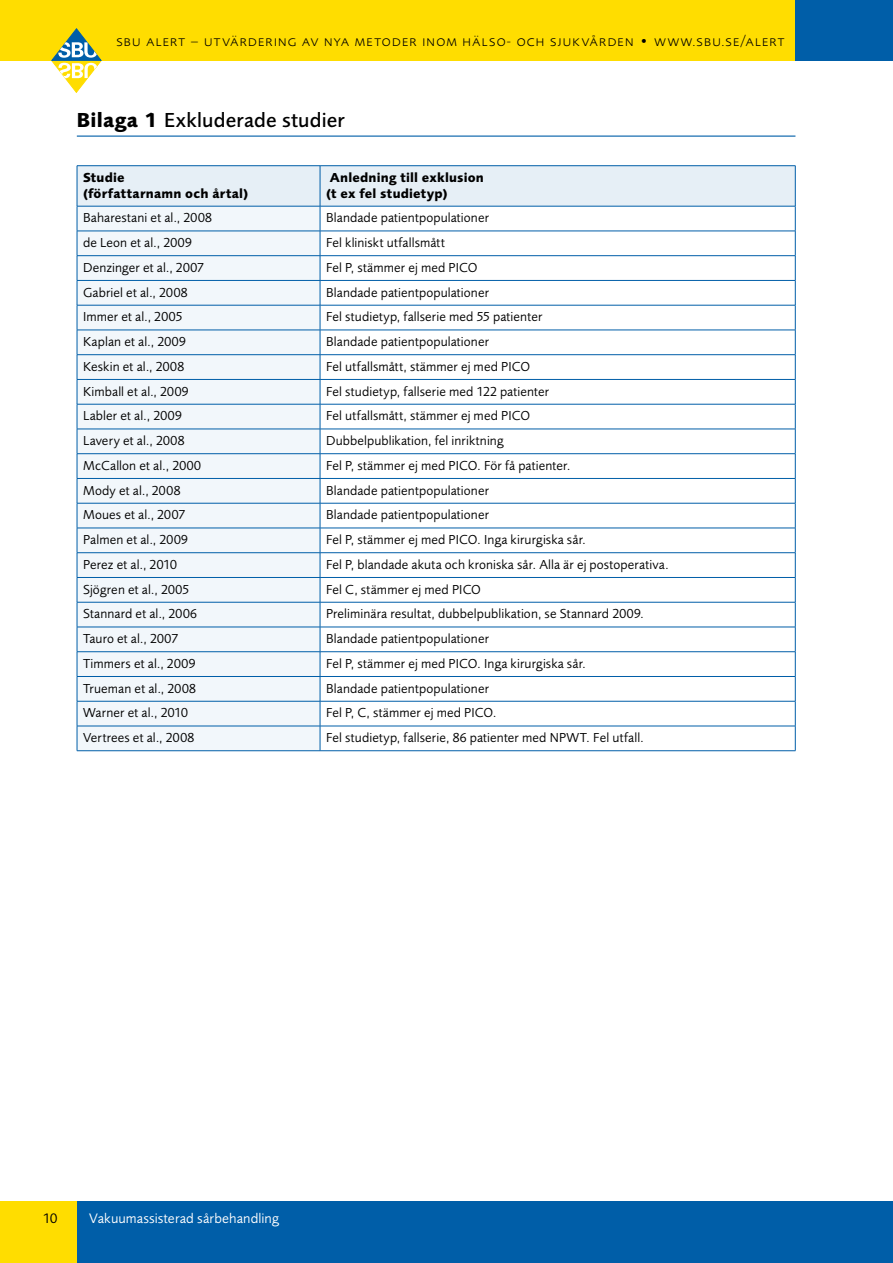
<style>
.page{position:relative;width:893px;height:1263px;background:#fff}
.page>*{position:absolute;margin:0;border:0;box-sizing:border-box;transform-origin:0 0}
.Rubrik_Sammanfattnin{font:500 21px "Foundry Sans";letter-spacing:.01em;color:#000}
.t1{font:300 15px "Foundry Sans Expert";letter-spacing:.055em;color:#000}
.t2{font:14.25px "Foundry Sans";letter-spacing:.01em;color:#fff}
.t3{font:14.25px "Foundry Sans";color:#000}
.Tabelltext{font:13.5px "Foundry Sans";letter-spacing:.01em;color:#000}
.Tabellrubriker{font:700 13.5px/15.8px "Foundry Sans";letter-spacing:.015em;color:#000}
.s1{font-weight:700}
</style>
<div class="page">
<div style="left:0;top:0;width:893px;height:61px;background:#fd0"></div>
<div style="left:795px;top:0;width:98px;height:61px;background:#005ea8"></div>
<svg style="left:51px;top:28px;width:50px;height:65px"></svg>
<div style="left:0;top:1202px;width:893px;height:61px;background:#005ea8"></div>
<div style="left:0;top:1202px;width:77px;height:61px;background:#fd0"></div>
<hr style="left:320px;top:750px;width:475px;height:1px;background:#005ea8">
<svg style="left:77px;top:166px;width:719px;height:584px"></svg>
<hr style="left:77px;top:750px;width:243px;height:1px;background:#005ea8">
<hr style="left:77px;top:165px;width:243px;height:1px;background:#005ea8">
<hr style="left:77px;top:166px;width:1px;height:40px;background:#005ea8">
<hr style="left:320px;top:165px;width:475px;height:1px;background:#005ea8">
<hr style="left:795px;top:166px;width:1px;height:40px;background:#005ea8">
<hr style="left:77px;top:206px;width:243px;height:1px;background:#005ea8">
<hr style="left:320px;top:206px;width:475px;height:1px;background:#005ea8">
<hr style="left:77px;top:136px;width:718px;height:1px;background:#005ea8">
<p class="t1" style="left:116px;top:32px;width:670px">sbu alert – utvärdering av nya metoder inom hälso- och sjukvården • www.sbu.se/alert</p>
<p class="Rubrik_Sammanfattnin" style="left:77px;top:108px;width:270px"><span class="s1">Bilaga 1</span> Exkluderade studier</p>
<p class="Tabellrubriker" style="left:83px;top:169px;width:43px">Studie</p>
<p class="Tabellrubriker" style="left:83px;top:185px;width:167px">(författarnamn och årtal)</p>
<p class="Tabellrubriker" style="left:326px;top:169px;width:159px">Anledning till exklusion (t ex fel studietyp)</p>
<p class="Tabelltext" style="left:83px;top:210px;width:131px">Baharestani et al., 2008</p>
<p class="Tabelltext" style="left:326px;top:210px;width:165px">Blandade patientpopulationer</p>
<p class="Tabelltext" style="left:83px;top:235px;width:110px">de Leon et al., 2009</p>
<p class="Tabelltext" style="left:326px;top:235px;width:120px">Fel kliniskt utfallsmått</p>
<p class="Tabelltext" style="left:83px;top:260px;width:122px">Denzinger et al., 2007</p>
<p class="Tabelltext" style="left:326px;top:260px;width:153px">Fel P, stämmer ej med PICO</p>
<p class="Tabelltext" style="left:83px;top:284px;width:106px">Gabriel et al., 2008</p>
<p class="Tabelltext" style="left:326px;top:284px;width:165px">Blandade patientpopulationer</p>
<p class="Tabelltext" style="left:83px;top:309px;width:101px">Immer et al., 2005</p>
<p class="Tabelltext" style="left:326px;top:309px;width:218px">Fel studietyp, fallserie med 55 patienter</p>
<p class="Tabelltext" style="left:83px;top:334px;width:104px">Kaplan et al., 2009</p>
<p class="Tabelltext" style="left:326px;top:334px;width:165px">Blandade patientpopulationer</p>
<p class="Tabelltext" style="left:83px;top:359px;width:103px">Keskin et al., 2008</p>
<p class="Tabelltext" style="left:326px;top:359px;width:206px">Fel utfallsmått, stämmer ej med PICO</p>
<p class="Tabelltext" style="left:83px;top:383px;width:107px">Kimball et al., 2009</p>
<p class="Tabelltext" style="left:326px;top:383px;width:225px">Fel studietyp, fallserie med 122 patienter</p>
<p class="Tabelltext" style="left:83px;top:408px;width:100px">Labler et al., 2009</p>
<p class="Tabelltext" style="left:326px;top:408px;width:206px">Fel utfallsmått, stämmer ej med PICO</p>
<p class="Tabelltext" style="left:83px;top:433px;width:103px">Lavery et al., 2008</p>
<p class="Tabelltext" style="left:326px;top:433px;width:179px">Dubbelpublikation, fel inriktning</p>
<p class="Tabelltext" style="left:83px;top:458px;width:120px">McCallon et al., 2000</p>
<p class="Tabelltext" style="left:326px;top:458px;width:246px">Fel P, stämmer ej med PICO. För få patienter.</p>
<p class="Tabelltext" style="left:83px;top:482px;width:99px">Mody et al., 2008</p>
<p class="Tabelltext" style="left:326px;top:482px;width:165px">Blandade patientpopulationer</p>
<p class="Tabelltext" style="left:83px;top:507px;width:104px">Moues et al., 2007</p>
<p class="Tabelltext" style="left:326px;top:507px;width:165px">Blandade patientpopulationer</p>
<p class="Tabelltext" style="left:83px;top:532px;width:106px">Palmen et al., 2009</p>
<p class="Tabelltext" style="left:326px;top:532px;width:261px">Fel P, stämmer ej med PICO. Inga kirurgiska sår.</p>
<p class="Tabelltext" style="left:83px;top:557px;width:95px">Perez et al., 2010</p>
<p class="Tabelltext" style="left:326px;top:557px;width:344px">Fel P, blandade akuta och kroniska sår. Alla är ej postoperativa.</p>
<p class="Tabelltext" style="left:83px;top:581px;width:108px">Sjögren et al., 2005</p>
<p class="Tabelltext" style="left:326px;top:581px;width:156px">Fel C, stämmer ej med PICO</p>
<p class="Tabelltext" style="left:83px;top:606px;width:115px">Stannard et al., 2006</p>
<p class="Tabelltext" style="left:326px;top:606px;width:319px">Preliminära resultat, dubbelpublikation, se Stannard 2009.</p>
<p class="Tabelltext" style="left:83px;top:631px;width:97px">Tauro et al., 2007</p>
<p class="Tabelltext" style="left:326px;top:631px;width:165px">Blandade patientpopulationer</p>
<p class="Tabelltext" style="left:83px;top:656px;width:114px">Timmers et al., 2009</p>
<p class="Tabelltext" style="left:326px;top:656px;width:261px">Fel P, stämmer ej med PICO. Inga kirurgiska sår.</p>
<p class="Tabelltext" style="left:83px;top:680px;width:115px">Trueman et al., 2008</p>
<p class="Tabelltext" style="left:326px;top:680px;width:165px">Blandade patientpopulationer</p>
<p class="Tabelltext" style="left:83px;top:705px;width:106px">Warner et al., 2010</p>
<p class="Tabelltext" style="left:326px;top:705px;width:172px">Fel P, C, stämmer ej med PICO.</p>
<p class="Tabelltext" style="left:83px;top:730px;width:113px">Vertrees et al., 2008</p>
<p class="Tabelltext" style="left:326px;top:730px;width:319px">Fel studietyp, fallserie, 86 patienter med NPWT. Fel utfall.</p>
<p class="t3" style="left:43px;top:1210px;width:16px">10</p>
<p class="t2" style="left:89px;top:1210px;width:191px">Vakuumassisterad sårbehandling</p>
</div>
